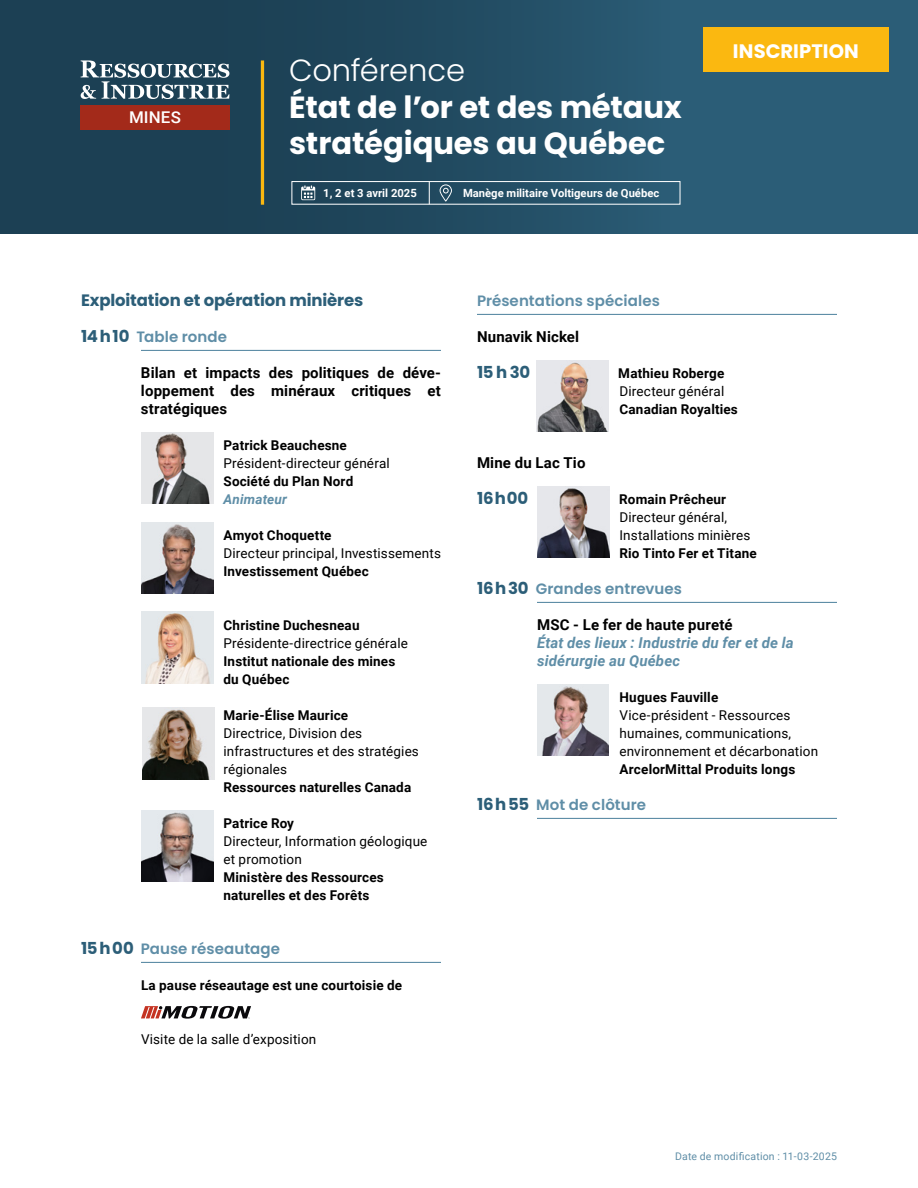
<style>
.page{position:relative;width:918px;height:1188px;background:#fff}
.page>*{position:absolute;margin:0;border:0;box-sizing:border-box;transform-origin:0 0}
.t1{font:700 30.6px/36.8px "Poppins";letter-spacing:-.005em;color:#fff}
.t2{font:300 30.6px "Poppins";letter-spacing:-.01em;color:#fff}
.t3{font:700 19.5px "Poppins";letter-spacing:.005em;color:#fff}
.t4{font:700 16.5px "Poppins";letter-spacing:-.01em;color:#2c5e78}
.t5{font:500 16.2px "Roboto";color:#fff;scale:1.04 1}
.t6{font:700 15px/18px "Roboto";letter-spacing:.01em;color:#000;text-align:justify}
.t7{font:600 15px "Poppins";letter-spacing:.005em;color:#5f8ea7}
.t8{font:italic 700 15px/18px "Roboto";letter-spacing:.01em;color:#5f8ea7}
.t9{font:700 13.5px/18px "Roboto";letter-spacing:.01em;color:#000}
.t10{font:13.5px/18px "Roboto";letter-spacing:.01em;color:#000}
.t11{font:italic 700 13.5px "Roboto";letter-spacing:.015em;color:#5f8ea7}
.t12{font:700 11.25px "Roboto";color:#fff}
.t13{font:10.5px "Roboto";letter-spacing:.02em;color:#5f8ea7}
.s1{font-weight:700;font-size:16.5px;color:#2c5e78}
</style>
<div class="page">
<div style="left:0;top:0;width:918px;height:234px;background:linear-gradient(to right,#19394c,#2d617c)"></div>
<div style="left:703px;top:27px;width:186px;height:45px;background:#fbb810"></div>
<div style="left:81px;top:105px;width:149px;height:25px;background:#a32a1a"></div>
<svg style="left:81px;top:60px;width:148px;height:39px"></svg>
<hr style="left:261px;top:60px;width:3px;height:145px;background:#fbb810">
<svg style="left:301px;top:185px;width:14px;height:15px"></svg>
<svg style="left:440px;top:184px;width:12px;height:18px"></svg>
<div style="left:291px;top:181px;width:390px;height:24px;border:1px solid #fff"></div>
<svg style="left:429px;top:181px;width:1px;height:23px"></svg>
<hr style="left:141px;top:350px;width:300px;height:1px;background:#5f8ea7">
<hr style="left:141px;top:962px;width:300px;height:1px;background:#5f8ea7">
<img style="left:141px;top:432px;width:72px;height:72px">
<img style="left:141px;top:522px;width:72px;height:72px">
<img style="left:141px;top:612px;width:72px;height:72px">
<img style="left:141px;top:810px;width:72px;height:72px">
<svg style="left:141px;top:1006px;width:110px;height:13px"></svg>
<img style="left:142px;top:708px;width:72px;height:72px">
<hr style="left:477px;top:314px;width:360px;height:1px;background:#5f8ea7">
<hr style="left:537px;top:602px;width:300px;height:1px;background:#5f8ea7">
<hr style="left:537px;top:818px;width:300px;height:1px;background:#5f8ea7">
<img style="left:536px;top:360px;width:72px;height:72px">
<img style="left:537px;top:486px;width:72px;height:72px">
<img style="left:537px;top:684px;width:72px;height:72px">
<p class="t5" style="left:129px;top:106px;width:51px">MINES</p>
<h1 class="t2" style="left:289px;top:52px;width:178px">Conférence</h1>
<h1 class="t1" style="left:289px;top:89px;width:394px">État de l’or et des métaux stratégiques au Québec</h1>
<p class="t12" style="left:323px;top:185px;width:95px">1, 2 et 3 avril 2025</p>
<p class="t12" style="left:463px;top:185px;width:198px">Manège militaire Voltigeurs de Québec</p>
<h2 class="t3" style="left:733px;top:40px;width:127px">INSCRIPTION</h2>
<p class="t4" style="left:81px;top:291px;width:284px">Exploitation et opération minières</p>
<p class="t7" style="left:81px;top:328px;width:148px"><span class="s1">14h10</span> Table ronde</p>
<p class="t6" style="left:141px;top:363px;width:302px">Bilan et impacts des politiques de déve&shy;loppement des minéraux critiques et stratégiques</p>
<p class="t9" style="left:224px;top:436px;width:125px">Patrick Beauchesne</p>
<p class="t10" style="left:224px;top:454px;width:168px">Président-directeur général</p>
<p class="t9" style="left:224px;top:472px;width:131px">Société du Plan Nord</p>
<p class="t11" style="left:224px;top:490px;width:65px">Animateur</p>
<p class="t9" style="left:224px;top:526px;width:110px">Amyot Choquette</p>
<p class="t10" style="left:224px;top:544px;width:219px">Directeur principal, Investissements</p>
<p class="t9" style="left:224px;top:562px;width:147px">Investissement Québec</p>
<p class="t9" style="left:224px;top:616px;width:138px">Christine Duchesneau</p>
<p class="t10" style="left:224px;top:634px;width:186px">Présidente-directrice générale</p>
<p class="t9" style="left:224px;top:652px;width:173px">Institut nationale des mines du Québec</p>
<p class="t9" style="left:224px;top:706px;width:126px">Marie-Élise Maurice</p>
<p class="t10" style="left:224px;top:724px;width:197px">Directrice, Division des infrastructures et des stratégies régionales</p>
<p class="t9" style="left:224px;top:778px;width:189px">Ressources naturelles Canada</p>
<p class="t9" style="left:224px;top:814px;width:72px">Patrice Roy</p>
<p class="t10" style="left:224px;top:832px;width:205px">Directeur, Information géologique et promotion</p>
<p class="t9" style="left:224px;top:868px;width:162px">Ministère des Ressources naturelles et des Forêts</p>
<p class="t7" style="left:81px;top:940px;width:201px"><span class="s1">15h00</span> Pause réseautage</p>
<p class="t9" style="left:141px;top:976px;width:263px">La pause réseautage est une courtoisie de</p>
<p class="t10" style="left:141px;top:1030px;width:177px">Visite de la salle d’exposition</p>
<p class="t7" style="left:477px;top:292px;width:184px">Présentations spéciales</p>
<p class="t6" style="left:477px;top:327px;width:104px">Nunavik Nickel</p>
<p class="t4" style="left:477px;top:363px;width:55px">15 h 30</p>
<p class="t9" style="left:618px;top:364px;width:108px">Mathieu Roberge</p>
<p class="t10" style="left:619px;top:382px;width:106px">Directeur général</p>
<p class="t9" style="left:619px;top:400px;width:120px">Canadian Royalties</p>
<p class="t6" style="left:477px;top:453px;width:110px">Mine du Lac Tio</p>
<p class="t4" style="left:477px;top:489px;width:53px">16h00</p>
<p class="t9" style="left:619px;top:490px;width:108px">Romain Prêcheur</p>
<p class="t10" style="left:619px;top:508px;width:132px">Directeur général,<br>Installations minières</p>
<p class="t9" style="left:619px;top:544px;width:139px">Rio Tinto Fer et Titane</p>
<p class="t7" style="left:477px;top:580px;width:207px"><span class="s1">16h30</span> Grandes entrevues</p>
<p class="t6" style="left:537px;top:615px;width:197px">MSC - Le fer de haute pureté</p>
<p class="t8" style="left:537px;top:633px;width:258px">État des lieux : Industrie du fer et de la sidérurgie au Québec</p>
<p class="t9" style="left:620px;top:688px;width:100px">Hugues Fauville</p>
<p class="t10" style="left:620px;top:706px;width:200px">Vice-président - Ressources humaines, communications, environnement et décarbonation</p>
<p class="t9" style="left:620px;top:760px;width:177px">ArcelorMittal Produits longs</p>
<p class="t7" style="left:477px;top:796px;width:171px"><span class="s1">16h55</span> Mot de clôture</p>
<p class="t13" style="left:675px;top:1149px;width:163px">Date de modification : 11-03-2025</p>
</div>
